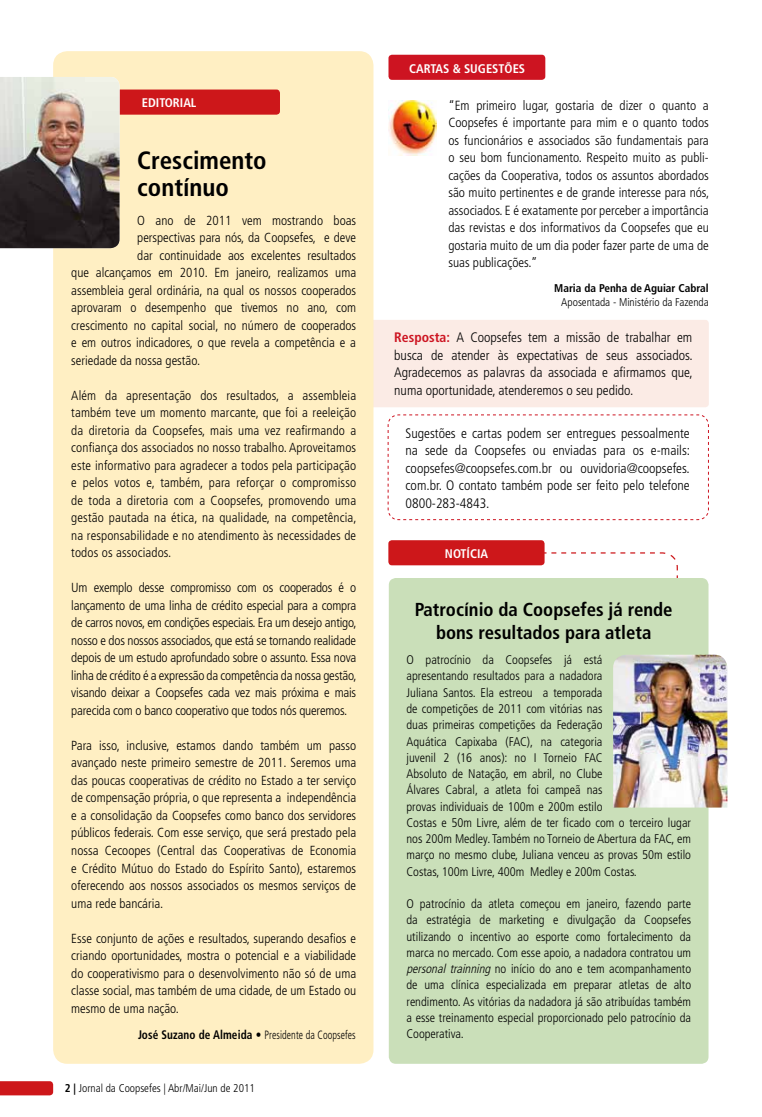
<style>
.page{position:relative;width:762px;height:1117px;background:#fff}
.page>*{position:absolute;margin:0;border:0;box-sizing:border-box;transform-origin:0 0}
.t1{font:condensed 25px/27.5px "Frutiger 67 Bold";color:#000}
.t2{font:condensed 18.75px/22.5px "Frutiger 67 Bold";color:#000;text-align:center}
.t3{font:300 condensed 13.75px/17.5px "Frutiger";color:#000;text-align:justify}
.t4{font:300 condensed 13.25px/17.5px "Frutiger";color:#000;text-align:justify}
.t5{font:300 condensed 13.12px/17.5px "Frutiger";color:#000;text-align:justify}
.t6{font:300 condensed 12.5px/16.2px "Frutiger";color:#000}
.t7{font:condensed 12.5px "Frutiger 67 Bold";color:#fff}
.t8{font:300 condensed 12px "Frutiger";letter-spacing:.01em;color:#000;scale:.83 1}
.t9{font:300 condensed 11.25px "Frutiger";color:#000}
.t10{font:condensed 11.25px "Frutiger 67 Bold";color:#000}
.s1{font-family:"Frutiger 67 Bold";font-weight:400;font-size:12.38px}
.s2{font-family:"Frutiger 67 Bold";font-weight:400}
.s3{font-family:"Frutiger 67 Bold";font-weight:400;color:#cd1421}
.s4{font-style:italic}
</style>
<div class="page">
<svg style="left:0;top:1081px;width:53px;height:14px"></svg>
<svg style="left:493px;top:551px;width:185px;height:27px"></svg>
<div style="left:293px;top:320px;width:416px;height:87px;background:#fbebe5;border-radius:4px"></div>
<div style="left:53px;top:51px;width:320px;height:1012px;background:#ffefc3;border-radius:14px"></div>
<div style="left:53px;top:89px;width:227px;height:26px;background:#cd171a;border-radius:4px"></div>
<img style="left:0;top:77px;width:120px;height:171px">
<div style="left:388px;top:540px;width:156px;height:25px;background:#cd171a;border-radius:4px"></div>
<div style="left:389px;top:578px;width:319px;height:485px;background:#cadfb9;border-radius:7px"></div>
<svg style="left:387px;top:414px;width:322px;height:106px"></svg>
<div style="left:388px;top:55px;width:157px;height:25px;background:#cd1421;border-radius:4px"></div>
<img style="left:388px;top:101px;width:48px;height:55px">
<img style="left:613px;top:654px;width:114px;height:153px">
<p class="t7" style="left:142px;top:95px;width:56px">editorial</p>
<h1 class="t1" style="left:137px;top:146px;width:131px">Crescimento contínuo</h1>
<p class="t5" style="left:137px;top:211px;width:220px">O ano de 2011 vem mostrando boas</p>
<p class="t5" style="left:137px;top:229px;width:220px">perspectivas para nós, da Coopsefes, e deve</p>
<p class="t5" style="left:137px;top:246px;width:220px">dar continuidade aos excelentes resultados</p>
<p class="t5" style="left:71px;top:264px;width:286px">que alcançamos em 2010. Em janeiro, realizamos uma</p>
<p class="t5" style="left:71px;top:281px;width:286px">assembleia geral ordinária, na qual os nossos cooperados</p>
<p class="t5" style="left:71px;top:299px;width:286px">aprovaram o desempenho que tivemos no ano, com</p>
<p class="t5" style="left:71px;top:316px;width:286px">crescimento no capital social, no número de cooperados</p>
<p class="t5" style="left:71px;top:334px;width:286px">e em outros indicadores, o que revela a competência e a</p>
<p class="t5" style="left:71px;top:351px;width:130px">seriedade da nossa gestão.</p>
<p class="t5" style="left:71px;top:386px;width:287px">Além da apresentação dos resultados, a assembleia também teve um momento marcante, que foi a reeleição da diretoria da Coopsefes, mais uma vez reafirmando a confiança dos associados no nosso trabalho. Aproveitamos este informativo para agradecer a todos pela participação e pelos votos e, também, para reforçar o compromisso de toda a diretoria com a Coopsefes, promovendo uma gestão pautada na ética, na qualidade, na competência, na responsabilidade e no atendimento às necessidades de todos os associados.</p>
<p class="t5" style="left:71px;top:579px;width:287px">Um exemplo desse compromisso com os cooperados é o lançamento de uma linha de crédito especial para a compra de carros novos, em condições especiais. Era um desejo antigo, nosso e dos nossos associados, que está se tornando realidade depois de um estudo aprofundado sobre o assunto. Essa nova linha de crédito é a expressão da competência da nossa gestão, visando deixar a Coopsefes cada vez mais próxima e mais parecida com o banco cooperativo que todos nós queremos.</p>
<p class="t5" style="left:71px;top:736px;width:286px">Para isso, inclusive, estamos dando também um passo avançado neste primeiro semestre de 2011. Seremos uma das poucas cooperativas de crédito no Estado a ter serviço de compensação própria, o que representa a independência e a consolidação da Coopsefes como banco dos servidores públicos federais. Com esse serviço, que será prestado pela nossa Cecoopes (Central das Cooperativas de Economia e Crédito Mútuo do Estado do Espírito Santo), estaremos oferecendo aos nossos associados os mesmos serviços de uma rede bancária.</p>
<p class="t5" style="left:71px;top:929px;width:286px">Esse conjunto de ações e resultados, superando desafios e criando oportunidades, mostra o potencial e a viabilidade do cooperativismo para o desenvolvimento não só de uma classe social, mas também de uma cidade, de um Estado ou mesmo de uma nação.</p>
<p class="t8" style="left:138px;top:1027px;width:264px"><span class="s1">José Suzano de Almeida •</span> Presidente da Coopsefes</p>
<p class="t9" style="left:65px;top:1081px;width:192px"><span class="s2">2 |</span> Jornal da Coopsefes | Abr/Mai/Jun de 2011</p>
<p class="t7" style="left:409px;top:61px;width:116px">cartas &amp; sugestões</p>
<p class="t4" style="left:448px;top:96px;width:262px">“Em primeiro lugar, gostaria de dizer o quanto a Coopsefes é importante para mim e o quanto todos os funcionários e associados são fundamentais para o seu bom funcionamento. Respeito muito as publi&shy;cações da Cooperativa, todos os assuntos abordados são muito pertinentes e de grande interesse para nós, associados. E é exatamente por perceber a importância das revistas e dos informativos da Coopsefes que eu gostaria muito de um dia poder fazer parte de uma de suas publicações.”</p>
<p class="t10" style="left:554px;top:281px;width:156px">Maria da Penha de Aguiar Cabral</p>
<p class="t9" style="left:561px;top:295px;width:149px">Aposentada - Ministério da Fazenda</p>
<p class="t3" style="left:394px;top:329px;width:300px"><span class="s3">Resposta:</span> A Coopsefes tem a missão de trabalhar em busca de atender às expectativas de seus associados.<br>Agradecemos as palavras da associada e afirmamos que, numa oportunidade, atenderemos o seu pedido.</p>
<p class="t3" style="left:405px;top:424px;width:286px">Sugestões e cartas podem ser entregues pessoalmente na sede da Coopsefes ou enviadas para os e-mails: coopsefes@coopsefes.com.br ou ouvidoria@coopsefes. com.br. O contato também pode ser feito pelo telefone 0800-283-4843.</p>
<p class="t7" style="left:445px;top:546px;width:45px">notícia</p>
<h2 class="t2" style="left:415px;top:598px;width:259px">Patrocínio da Coopsefes já rende bons resultados para atleta</h2>
<p class="t6" style="left:406px;top:651px;width:286px">O patrocínio da Coopsefes já está<br>apresentando resultados para a nadadora<br>Juliana Santos. Ela estreou a temporada<br>de competições de 2011 com vitórias nas<br>duas primeiras competições da Federação<br>Aquática Capixaba (FAC), na categoria<br>juvenil 2 (16 anos): no I Torneio FAC<br>Absoluto de Natação, em abril, no Clube<br>Álvares Cabral, a atleta foi campeã nas<br>provas individuais de 100m e 200m estilo<br>Costas e 50m Livre, além de ter ficado com o terceiro lugar nos 200m Medley. Também no Torneio de Abertura da FAC, em março no mesmo clube, Juliana venceu as provas 50m estilo Costas, 100m Livre, 400m Medley e 200m Costas.</p>
<p class="t6" style="left:406px;top:895px;width:286px;text-align:justify">O patrocínio da atleta começou em janeiro, fazendo parte da estratégia de marketing e divulgação da Coopsefes utilizando o incentivo ao esporte como fortalecimento da marca no mercado. Com esse apoio, a nadadora contratou um <span class="s4">personal trainning</span> no início do ano e tem acompanhamento de uma clínica especializada em preparar atletas de alto rendimento. As vitórias da nadadora já são atribuídas também a esse treinamento especial proporcionado pelo patrocínio da Cooperativa.</p>
</div>
